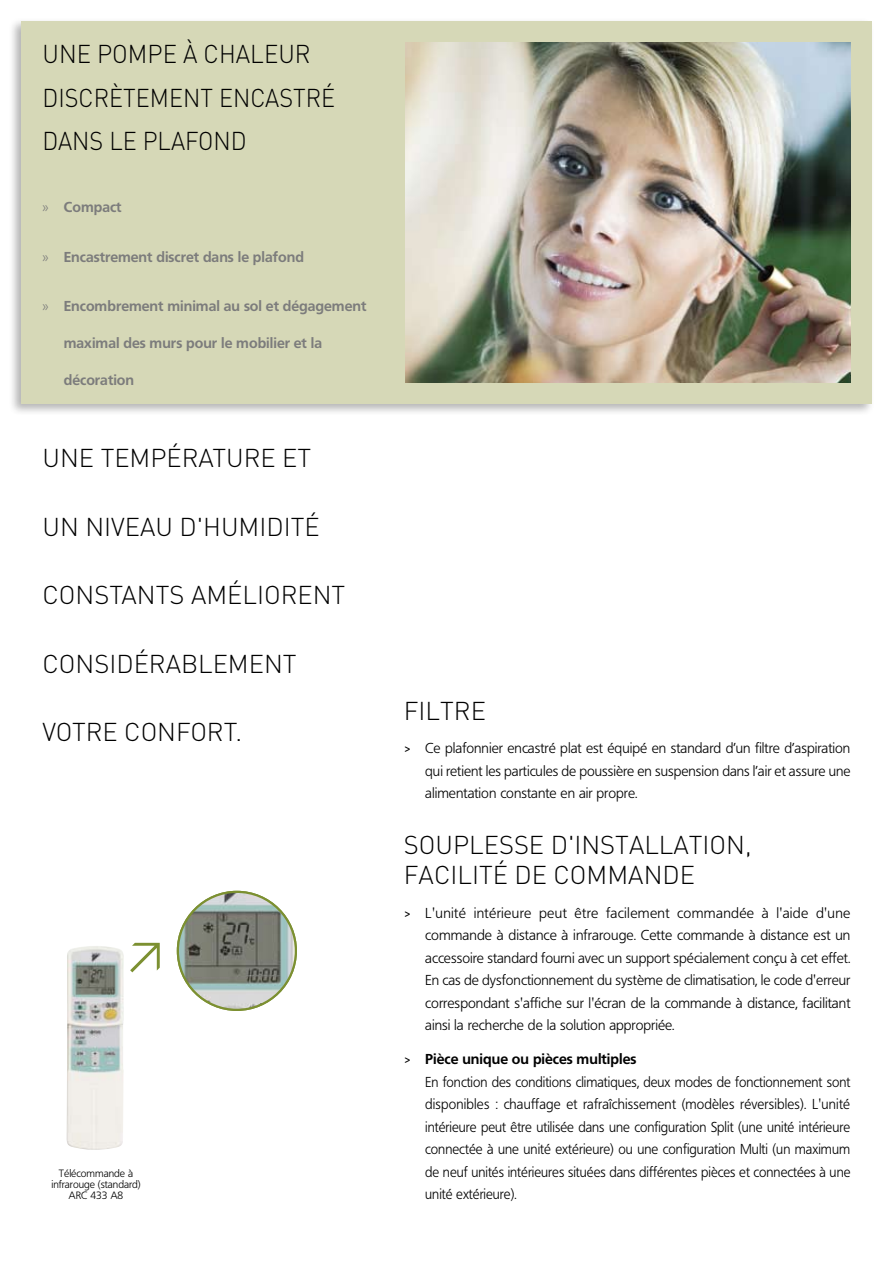
<style>
.page{position:relative;width:893px;height:1263px;background:#fff}
.page>*{position:absolute;margin:0;border:0;box-sizing:border-box;transform-origin:0 0}
.t1{font:300 25.5px/30.6px "DIN";color:#000}
.t2{font:300 25.5px/43.3px "DIN";color:#000;scale:.94 1}
.t3{font:300 14.25px/22.5px "Frutiger BSK45";color:#000;text-align:justify}
.t4{font:300 14.25px/22.5px "Frutiger BSK45";color:#000;text-align:justify;scale:.95 1}
.t5{font:700 14.25px "Frutiger BSK65";color:#7c7c7c}
.t6{font:700 14.25px "Frutiger BSK65";color:#000}
.t7{font:300 10.5px/11.2px "Frutiger BSK45";color:#000;text-align:center}
.s1{font-family:"Frutiger BSK45";font-weight:300}
.s2{font-family:"DIN";font-weight:400}
</style>
<div class="page">
<div style="left:8px;top:17px;width:867px;height:399px;background:#000;opacity:.3"></div>
<div style="left:21px;top:21px;width:851px;height:383px;background:#d6d8b7"></div>
<img style="left:405px;top:43px;width:445px;height:340px">
<svg style="left:130px;top:943px;width:30px;height:29px"></svg>
<img style="left:66px;top:946px;width:58px;height:204px">
<img style="left:178px;top:892px;width:118px;height:118px;border-radius:59px">
<div style="left:177px;top:891px;width:120px;height:120px;border:2px solid #7c9031;border-radius:50%"></div>
<h1 class="t2" style="left:43px;top:31px;width:313px">UNE POMPE À CHALEUR<br>DISCRÈTEMENT ENCASTRÉ<br>DANS LE PLAFOND</h1>
<p class="t5" style="left:43px;top:198px;width:81px"><span class="s1">»</span> Compact</p>
<p class="t5" style="left:43px;top:248px;width:263px"><span class="s1">»</span> Encastrement discret dans le plafond</p>
<p class="t5" style="left:43px;top:298px;width:325px"><span class="s1">»</span> Encombrement minimal au sol et dégagement</p>
<p class="t5" style="left:64px;top:335px;width:260px">maximal des murs pour le mobilier et la</p>
<p class="t5" style="left:64px;top:371px;width:72px">décoration</p>
<h1 class="t1" style="left:43px;top:442px;width:270px">UNE TEMPÉRATURE ET</h1>
<h1 class="t1" style="left:43px;top:510px;width:279px">UN NIVEAU D'HUMIDITÉ</h1>
<h1 class="t1" style="left:43px;top:579px;width:304px">CONSTANTS AMÉLIORENT</h1>
<h1 class="t1" style="left:43px;top:647px;width:256px">CONSIDÉRABLEMENT</h1>
<h1 class="t1" style="left:43px;top:716px;width:201px">VOTRE CONFORT.</h1>
<p class="t7" style="left:51px;top:1167px;width:91px">Télécommande à infrarouge (standard)<br>ARC 433 A8</p>
<h1 class="t1" style="left:404px;top:694px;width:84px">FILTRE</h1>
<p class="t3" style="left:425px;top:737px;width:427px;text-indent:-21px"><span class="s2">&gt;</span> Ce plafonnier encastré plat est équipé en standard d’un filtre d’aspiration qui retient les particules de poussière en suspension dans l’air et assure une alimentation constante en air propre.</p>
<h1 class="t1" style="left:404px;top:828px;width:349px">SOUPLESSE D'INSTALLATION,<br>FACILITÉ DE COMMANDE</h1>
<p class="t3" style="left:425px;top:902px;width:427px;text-indent:-21px"><span class="s2">&gt;</span> L'unité intérieure peut être facilement commandée à l'aide d'une commande à distance à infrarouge. Cette commande à distance est un accessoire standard fourni avec un support spécialement conçu à cet effet.<br>En cas de dysfonctionnement du système de climatisation, le code d'erreur correspondant s'affiche sur l'écran de la commande à distance, facilitant ainsi la recherche de la solution appropriée.</p>
<p class="t6" style="left:404px;top:1051px;width:234px"><span class="s2">&gt;</span> Pièce unique ou pièces multiples</p>
<p class="t4" style="left:425px;top:1071px;width:449px">En fonction des conditions climatiques, deux modes de fonctionnement sont disponibles : chauffage et rafraîchissement (modèles réversibles). L'unité intérieure peut être utilisée dans une configuration Split (une unité intérieure connectée à une unité extérieure) ou une configuration Multi (un maximum de neuf unités intérieures situées dans différentes pièces et connectées à une unité extérieure).</p>
</div>
